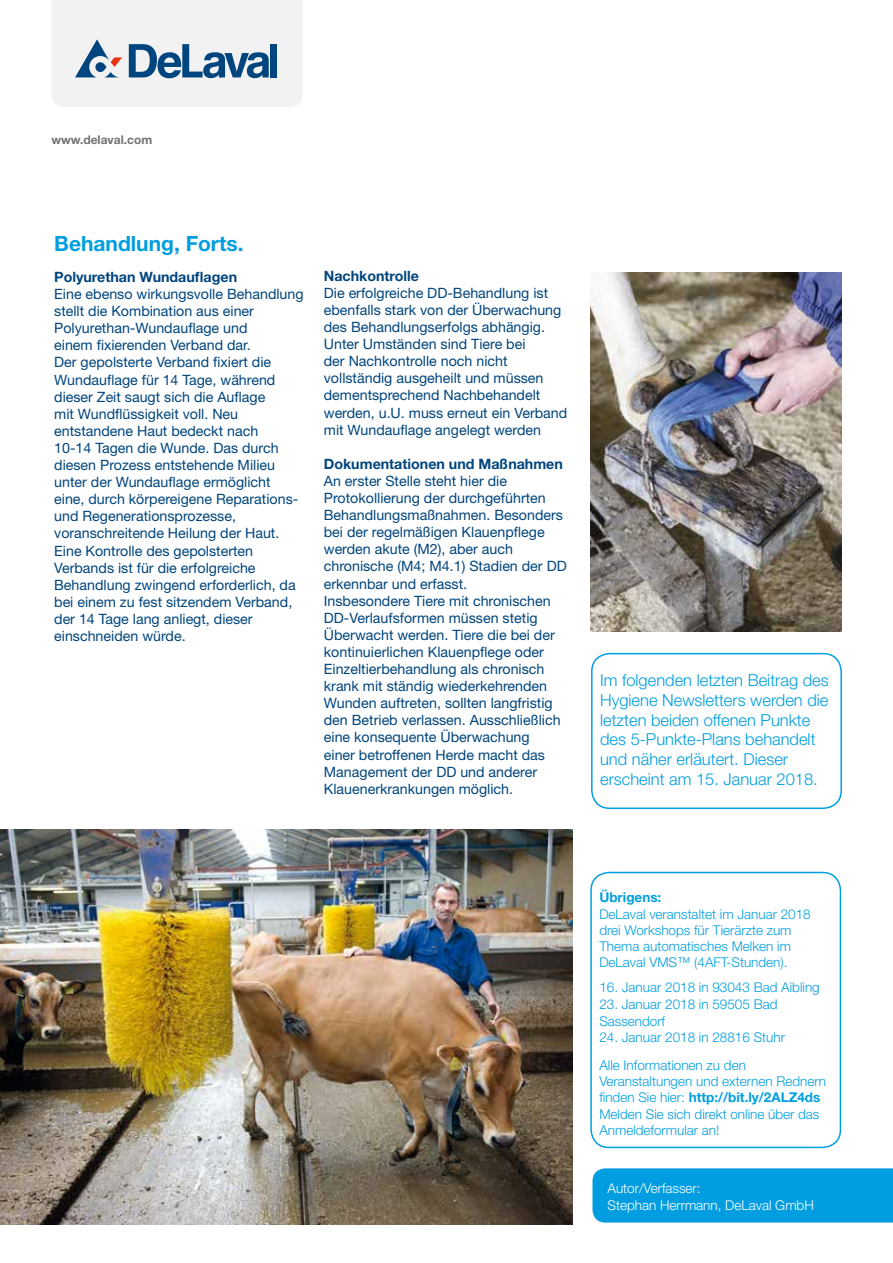
<style>
.page{position:relative;width:893px;height:1263px;background:#fff}
.page>*{position:absolute;margin:0;border:0;box-sizing:border-box;transform-origin:0 0}
.t1{font:700 21px "Helvetica Neue LT Std";color:#009ee0}
.t2{font:300 16.5px/19.8px "Helvetica Neue LT Std";color:#009ee0}
.t3{font:14.25px/17.1px "Helvetica Neue LT Std";color:#00457d}
.t4{font:700 14.25px "Helvetica Neue LT Std";color:#00457d}
.t5{font:300 13.5px/16.2px "Helvetica Neue LT Std";color:#009ee0}
.t6{font:300 13.5px/16.5px "Helvetica Neue LT Std";color:#fff}
.Address_information{font:700 12px "Helvetica Neue LT Std";color:#707172}
.s1{font-weight:700}
</style>
<div class="page">
<svg style="left:52px;top:0;width:250px;height:107px"></svg>
<div style="left:592px;top:1168px;width:301px;height:54px;background:#009ee0"></div>
<img style="left:590px;top:272px;width:252px;height:359px">
<img style="left:0;top:829px;width:572px;height:396px">
<div style="left:591px;top:653px;width:251px;height:156px;border:2px solid #009ee0;border-radius:18px"></div>
<div style="left:590px;top:872px;width:251px;height:276px;border:2px solid #009ee0;border-radius:18px"></div>
<p class="Address_information" style="left:51px;top:132px;width:102px">www.delaval.com</p>
<p class="t1" style="left:54px;top:231px;width:191px">Behandlung, Forts.</p>
<p class="t4" style="left:54px;top:268px;width:184px">Polyurethan Wundauflagen</p>
<p class="t3" style="left:54px;top:285px;width:251px">Eine ebenso wirkungsvolle Behandlung stellt die Kombination aus einer Polyurethan-Wundauflage und<br>einem fixierenden Verband dar.<br>Der gepolsterte Verband fixiert die Wundauflage für 14 Tage, während</p>
<p class="t3" style="left:54px;top:388px;width:246px">dieser Zeit saugt sich die Auflage<br>mit Wundflüssigkeit voll. Neu entstandene Haut bedeckt nach 10-14 Tagen die Wunde. Das durch diesen Prozess entstehende Milieu unter der Wundauflage ermöglicht eine, durch körpereigene Reparations&shy;und Regenerationsprozesse, voranschreitende Heilung der Haut.<br>Eine Kontrolle des gepolsterten Verbands ist für die erfolgreiche Behandlung zwingend erforderlich, da bei einem zu fest sitzendem Verband, der 14 Tage lang anliegt, dieser einschneiden würde.</p>
<p class="t4" style="left:324px;top:267px;width:97px">Nachkontrolle</p>
<p class="t3" style="left:324px;top:284px;width:239px">Die erfolgreiche DD-Behandlung ist ebenfalls stark von der Überwachung des Behandlungserfolgs abhängig.<br>Unter Umständen sind Tiere bei<br>der Nachkontrolle noch nicht vollständig ausgeheilt und müssen dementsprechend Nachbehandelt</p>
<p class="t3" style="left:324px;top:404px;width:245px">werden, u.U. muss erneut ein Verband mit Wundauflage angelegt werden</p>
<p class="t4" style="left:324px;top:455px;width:241px">Dokumentationen und Maßnahmen</p>
<p class="t3" style="left:324px;top:472px;width:244px">An erster Stelle steht hier die<br>Protokollierung der durchgeführten<br>Behandlungsmaßnahmen. Besonders bei der regelmäßigen Klauenpflege werden akute (M2), aber auch chronische (M4; M4.1) Stadien der DD erkennbar und erfasst.</p>
<p class="t3" style="left:324px;top:592px;width:238px">Insbesondere Tiere mit chronischen DD-Verlaufsformen müssen stetig Überwacht werden. Tiere die bei der kontinuierlichen Klauenpflege oder Einzeltierbehandlung als chronisch krank mit ständig wiederkehrenden Wunden auftreten, sollten langfristig den Betrieb verlassen. Ausschließlich eine konsequente Überwachung einer betroffenen Herde macht das Management der DD und anderer Klauenerkrankungen möglich.</p>
<p class="t2" style="left:600px;top:670px;width:230px">Im folgenden letzten Beitrag des<br>Hygiene Newsletters werden die letzten beiden offenen Punkte des 5-Punkte-Plans behandelt und näher erläutert. Dieser erscheint am 15. Januar 2018.</p>
<p class="t5" style="left:599px;top:889px;width:213px"><span class="s1">Übrigens:<br></span>DeLaval veranstaltet im Januar 2018 drei Workshops für Tierärzte zum<br>Thema automatisches Melken im<br>DeLaval VMS™ (4AFT-Stunden).</p>
<p class="t5" style="left:599px;top:979px;width:222px">16. Januar 2018 in 93043 Bad Aibling</p>
<p class="t5" style="left:599px;top:995px;width:180px;line-height:17.1px">23. Januar 2018 in 59505 Bad<br>Sassendorf</p>
<p class="t5" style="left:599px;top:1023px;width:187px;line-height:28px">24. Januar 2018 in 28816 Stuhr<br>Alle Informationen zu den</p>
<p class="t5" style="left:599px;top:1073px;width:228px">Veranstaltungen und externen Rednern finden Sie hier: <span class="s1">http://bit.ly/2ALZ4ds </span>Melden Sie sich direkt online über das Anmeldeformular an!</p>
<p class="t6" style="left:607px;top:1180px;width:208px">Autor/Verfasser:<br>Stephan Herrmann, DeLaval GmbH</p>
</div>
